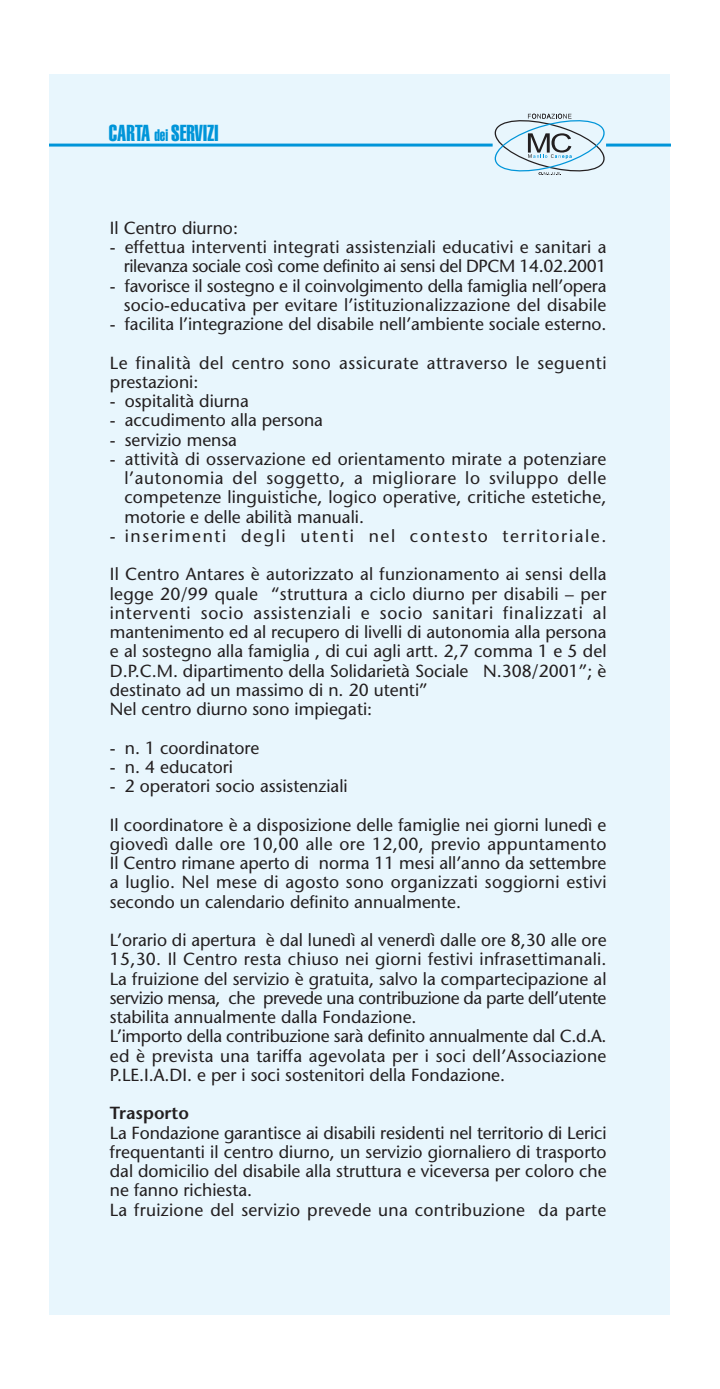
<style>
.page{position:relative;width:720px;height:1389px;background:#fff}
.page>*{position:absolute;margin:0;border:0;box-sizing:border-box;transform-origin:0 0}
.t1{font:22.75px "Helvetica Extra Compressed";color:#0095d9}
.t2{font:17.5px/19.2px "Stone Sans";color:#231f20}
.t3{font:17.5px/19.2px "Stone Sans";letter-spacing:.03em;color:#231f20}
.t4{font:17.5px "Stone Sans";letter-spacing:.095em;color:#231f20}
.t5{font:600 17.5px "Stone Sans";color:#231f20}
.s1{font-size:16.45px}
</style>
<div class="page">
<div style="left:50px;top:74px;width:620px;height:1241px;background:#e8f6fd"></div>
<hr style="left:50px;top:144px;width:442px;height:3px;background:#0095d9">
<hr style="left:605px;top:144px;width:65px;height:3px;background:#0095d9">
<svg style="left:487px;top:114px;width:124px;height:61px"></svg>
<h1 class="t1" style="left:109px;top:125px;width:112px">CARTA <span class="s1">dei</span> SERVIZI</h1>
<p class="t2" style="left:110px;top:220px;width:130px">Il Centro diurno:</p>
<p class="t2" style="left:110px;top:239px;width:498px;text-align:right">- effettua interventi integrati assistenziali educativi e sanitari a rilevanza sociale così come definito ai sensi del DPCM 14.02.2001</p>
<p class="t2" style="left:110px;top:278px;width:498px;text-align:right">- favorisce il sostegno e il coinvolgimento della famiglia nell’opera socio-educativa per evitare l’istituzionalizzazione del disabile</p>
<p class="t2" style="left:110px;top:316px;width:498px">- facilita l’integrazione del disabile nell’ambiente sociale esterno.</p>
<p class="t3" style="left:110px;top:355px;width:498px">Le finalità del centro sono assicurate attraverso le seguenti prestazioni:</p>
<p class="t2" style="left:110px;top:393px;width:140px">- ospitalità diurna</p>
<p class="t2" style="left:110px;top:413px;width:214px">- accudimento alla persona</p>
<p class="t2" style="left:110px;top:432px;width:129px">- servizio mensa</p>
<p class="t2" style="left:124px;top:451px;width:483px;text-align:justify;text-indent:-14px">- attività di osservazione ed orientamento mirate a potenziare l’autonomia del soggetto, a migliorare lo sviluppo delle competenze linguistiche, logico operative, critiche estetiche, motorie e delle abilità manuali.</p>
<p class="t4" style="left:110px;top:529px;width:498px">- inserimenti degli utenti nel contesto territoriale.</p>
<p class="t2" style="left:110px;top:567px;width:498px">Il Centro Antares è autorizzato al funzionamento ai sensi della legge 20/99 quale “struttura a ciclo diurno per disabili – per interventi socio assistenziali e socio sanitari finalizzati al mantenimento ed al recupero di livelli di autonomia alla persona e al sostegno alla famiglia , di cui agli artt. 2,7 comma 1 e 5 del D.P.C.M. dipartimento della Solidarietà Sociale N.308/2001”; è destinato ad un massimo di n. 20 utenti”<br>Nel centro diurno sono impiegati:</p>
<p class="t2" style="left:110px;top:740px;width:151px">- n. 1 coordinatore</p>
<p class="t2" style="left:110px;top:759px;width:125px">- n. 4 educatori</p>
<p class="t2" style="left:110px;top:778px;width:239px">- 2 operatori socio assistenziali</p>
<p class="t2" style="left:110px;top:817px;width:498px;text-align:justify">Il coordinatore è a disposizione delle famiglie nei giorni lunedì e giovedì dalle ore 10,00 alle ore 12,00, previo appuntamento Il Centro rimane aperto di norma 11 mesi all’anno da settembre a luglio. Nel mese di agosto sono organizzati soggiorni estivi secondo un calendario definito annualmente.</p>
<p class="t2" style="left:110px;top:932px;width:498px">L’orario di apertura è dal lunedì al venerdì dalle ore 8,30 alle ore 15,30. Il Centro resta chiuso nei giorni festivi infrasettimanali.<br>La fruizione del servizio è gratuita, salvo la compartecipazione al servizio mensa, che prevede una contribuzione da parte dell’utente stabilita annualmente dalla Fondazione.<br>L’importo della contribuzione sarà definito annualmente dal C.d.A. ed è prevista una tariffa agevolata per i soci dell’Associazione P.LE.I.A.DI. e per i soci sostenitori della Fondazione.</p>
<p class="t5" style="left:110px;top:1107px;width:81px">Trasporto</p>
<p class="t2" style="left:110px;top:1125px;width:498px">La Fondazione garantisce ai disabili residenti nel territorio di Lerici frequentanti il centro diurno, un servizio giornaliero di trasporto dal domicilio del disabile alla struttura e viceversa per coloro che ne fanno richiesta.<br>La fruizione del servizio prevede una contribuzione da parte</p>
</div>
